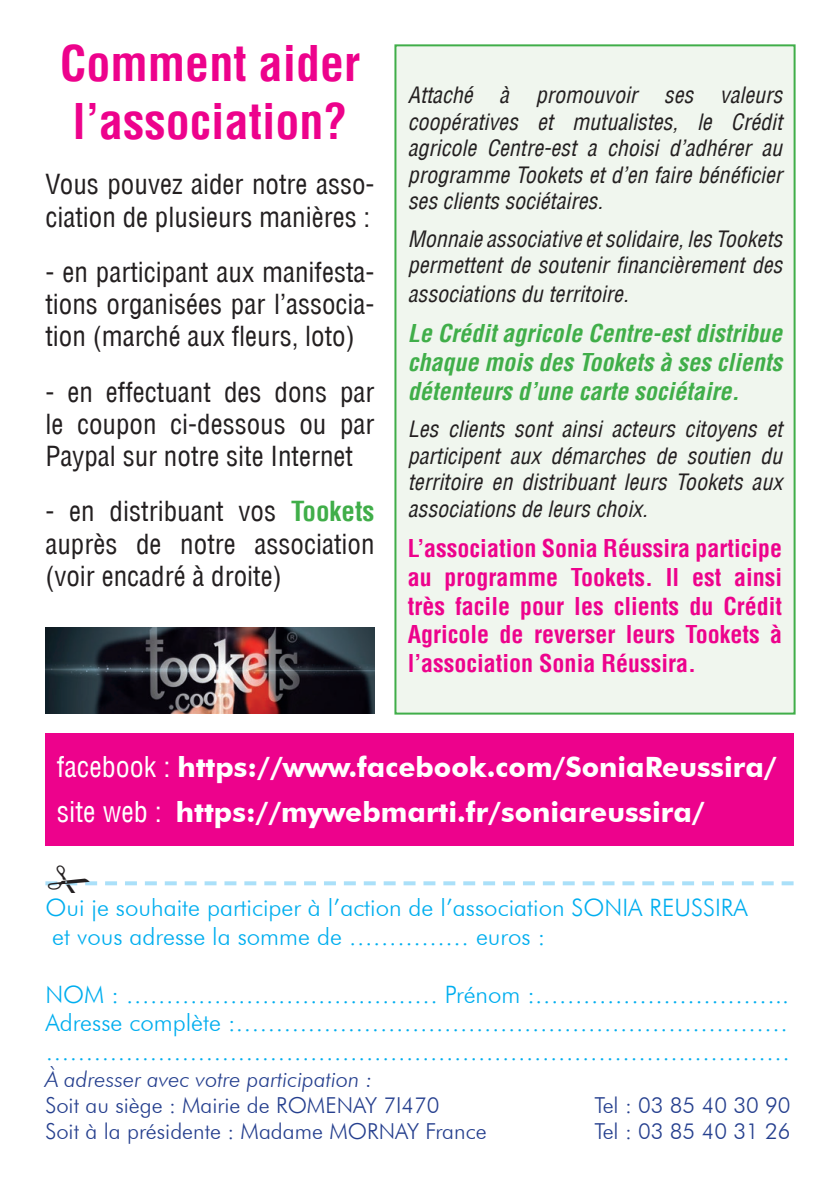
<style>
.page{position:relative;width:840px;height:1191px;background:#fff}
.page>*{position:absolute;margin:0;border:0;box-sizing:border-box;transform-origin:0 0}
.t1{font:700 condensed 48px/57.6px "Helvetica LT";color:#ed028c}
.t2{font:700 28px/45px "Futura BT";color:#fff}
.t3{font:condensed 27px/32.4px "Helvetica LT";color:#231f20;text-align:justify}
.t4{font:300 24px/28.8px "Futura BT";color:#00aeef}
.t5{font:700 condensed 24px/28.8px "Helvetica LT";color:#ed028c;text-align:justify}
.t6{font:italic 700 condensed 24px/28.8px "Helvetica LT";color:#40ae49;text-align:justify}
.t7{font:italic condensed 22px/26.4px "Helvetica LT";color:#231f20;text-align:justify}
.t8{font:300 22px "Futura BT";color:#253f8e}
.t9{font:italic 300 22px "Futura BT";color:#253f8e}
.s1{font-weight:700;color:#40ae49}
.s2{font-family:"Helvetica LT";font-weight:400;font-stretch:condensed}
</style>
<div class="page">
<div style="left:45px;top:733px;width:748px;height:112px;background:#ed028c"></div>
<div style="left:395px;top:45px;width:399px;height:668px;background:#f0f6ee"></div>
<div style="left:394px;top:44px;width:401px;height:670px;border:2px solid #40ae49"></div>
<img style="left:45px;top:628px;width:329px;height:85px">
<svg style="left:45px;top:881px;width:748px;height:5px"></svg>
<h1 class="t1" style="left:60px;top:35px;width:302px">Comment aider l’association?</h1>
<p class="t3" style="left:45px;top:168px;width:330px">Vous pouvez aider notre asso&shy;ciation de plusieurs manières :</p>
<p class="t3" style="left:45px;top:255px;width:330px">- en participant aux manifesta&shy;tions organisées par l’associa&shy;tion (marché aux fleurs, loto)</p>
<p class="t3" style="left:45px;top:375px;width:330px">- en effectuant des dons par le coupon ci-dessous ou par Paypal sur notre site Internet</p>
<p class="t3" style="left:45px;top:495px;width:330px">- en distribuant vos <span class="s1">Tookets </span>auprès de notre association (voir encadré à droite)</p>
<p class="t7" style="left:407px;top:82px;width:376px">Attaché à promouvoir ses valeurs coopératives et mutualistes, le Crédit agricole Centre-est a choisi d’adhérer au programme Tookets et d’en faire bénéficier ses clients sociétaires.</p>
<p class="t7" style="left:407px;top:225px;width:376px">Monnaie associative et solidaire, les Tookets permettent de soutenir financièrement des</p>
<p class="t7" style="left:407px;top:281px;width:222px">associations du territoire.</p>
<p class="t6" style="left:407px;top:319px;width:376px">Le Crédit agricole Centre-est distribue chaque mois des Tookets à ses clients détenteurs d’une carte sociétaire.</p>
<p class="t7" style="left:407px;top:416px;width:376px">Les clients sont ainsi acteurs citoyens et participent aux démarches de soutien du territoire en distribuant leurs Tookets aux associations de leurs choix.</p>
<p class="t5" style="left:407px;top:533px;width:376px">L’association Sonia Réussira participe au programme Tookets. Il est ainsi très facile pour les clients du Crédit Agricole de reverser leurs Tookets à l’association Sonia Réussira.</p>
<p class="t2" style="left:57px;top:744px;width:721px"><span class="s2">facebook :</span> https://www.facebook.com/SoniaReussira/ <span class="s2">site web :</span> https://mywebmarti.fr/soniareussira/</p>
<p class="t4" style="left:45px;top:893px;width:703px">Oui je souhaite participer à l’action de l’association SONIA REUSSIRA et vous adresse la somme de …………… euros :</p>
<p class="t4" style="left:45px;top:979px;width:745px;text-align:justify">NOM : ………………………………… Prénom :…………………………..<br>Adresse complète :…………………………………………………………… …………………………………………………………………………………</p>
<p class="t9" style="left:45px;top:1065px;width:328px">À adresser avec votre participation :</p>
<p class="t8" style="left:45px;top:1091px;width:395px">Soit au siège : Mairie de ROMENAY 7I470</p>
<p class="t8" style="left:594px;top:1091px;width:197px">Tel : 03 85 40 30 90</p>
<p class="t8" style="left:45px;top:1118px;width:442px">Soit à la présidente : Madame MORNAY France</p>
<p class="t8" style="left:594px;top:1118px;width:197px">Tel : 03 85 40 31 26</p>
</div>
